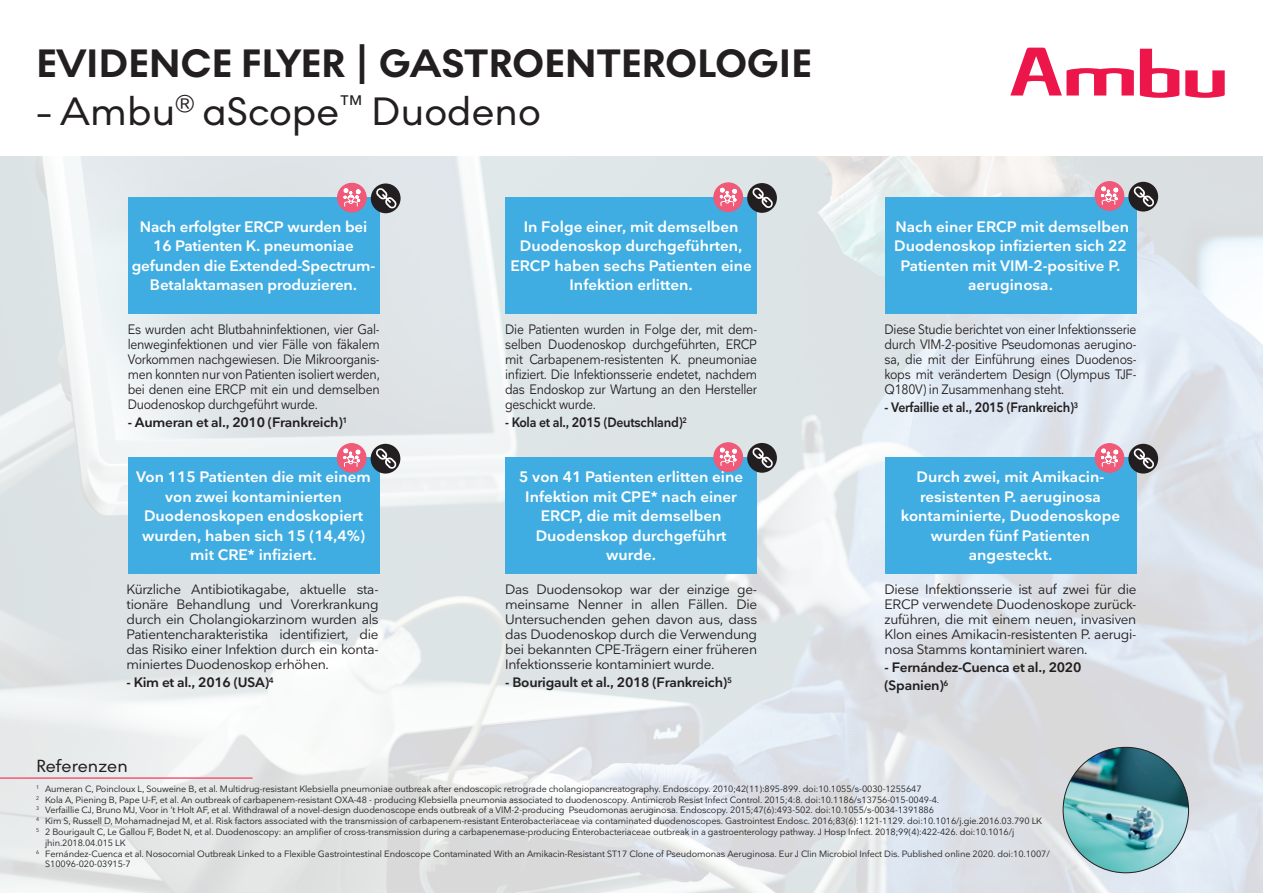
<style>
.page{position:relative;width:1263px;height:893px;background:#fff}
.page>*{position:absolute;margin:0;border:0;box-sizing:border-box;transform-origin:0 0}
.t1{font:700 40.5px "Noir No 1";color:#231f20}
.t2{font:40.5px "Noir No 1";color:#231f20}
.t3{font:18px "Noir No 1";color:#231f20}
.t4{font:600 15px/19.5px "Nationale";color:#fff;text-align:center}
.t5{font:13.5px/15px "Nationale";letter-spacing:-.02em;color:#231f20;text-align:justify;scale:.9 1}
.t6{font:13.5px/15px "Nationale";letter-spacing:-.02em;color:#231f20;text-align:justify}
.t7{font:600 13.5px/18px "Nationale";letter-spacing:-.02em;color:#231f20}
.t8{font:600 13.5px "Nationale";letter-spacing:-.02em;color:#231f20;scale:.9 1}
.t9{font:9px "Nationale";letter-spacing:-.01em;color:#231f20}
</style>
<div class="page">
<img style="left:0;top:156px;width:1263px;height:737px">
<svg style="left:1185px;top:70px;width:40px;height:28px"></svg>
<svg style="left:1140px;top:49px;width:39px;height:49px"></svg>
<svg style="left:1010px;top:48px;width:124px;height:48px"></svg>
<hr style="left:0;top:777px;width:253px;height:2px;background:#f05978">
<img style="left:1063px;top:747px;width:125px;height:126px;border-radius:63px">
<div style="left:128px;top:197px;width:251px;height:117px;background:#40ade2"></div>
<div style="left:371px;top:183px;width:30px;height:30px;background:#231f20;border-radius:50%"></div>
<svg style="left:376px;top:188px;width:21px;height:21px"></svg>
<div style="left:338px;top:183px;width:28px;height:29px;background:#f05978;border-radius:50%"></div>
<div style="left:337px;top:183px;width:30px;height:30px;border:1px solid #f05978;border-radius:50%"></div>
<svg style="left:344px;top:189px;width:16px;height:17px"></svg>
<div style="left:505px;top:197px;width:252px;height:117px;background:#40ade2"></div>
<div style="left:747px;top:183px;width:30px;height:30px;background:#231f20;border-radius:50%"></div>
<svg style="left:752px;top:187px;width:21px;height:21px"></svg>
<div style="left:714px;top:183px;width:28px;height:29px;background:#f05978;border-radius:50%"></div>
<div style="left:713px;top:182px;width:30px;height:30px;border:1px solid #f05978;border-radius:50%"></div>
<svg style="left:720px;top:188px;width:17px;height:18px"></svg>
<div style="left:884px;top:197px;width:252px;height:117px;background:#40ade2"></div>
<svg style="left:1128px;top:182px;width:30px;height:30px"></svg>
<svg style="left:1133px;top:186px;width:21px;height:21px"></svg>
<div style="left:1095px;top:182px;width:29px;height:28px;background:#f05978;border-radius:50%"></div>
<div style="left:1094px;top:181px;width:30px;height:30px;border:1px solid #f05978;border-radius:50%"></div>
<svg style="left:1101px;top:187px;width:17px;height:17px"></svg>
<div style="left:128px;top:457px;width:251px;height:117px;background:#40ade2"></div>
<div style="left:371px;top:444px;width:29px;height:30px;background:#231f20;border-radius:50%"></div>
<svg style="left:376px;top:448px;width:21px;height:21px"></svg>
<div style="left:337px;top:444px;width:29px;height:28px;background:#f05978;border-radius:50%"></div>
<div style="left:337px;top:443px;width:30px;height:30px;border:1px solid #f05978;border-radius:50%"></div>
<svg style="left:344px;top:449px;width:16px;height:17px"></svg>
<div style="left:505px;top:457px;width:252px;height:117px;background:#40ade2"></div>
<div style="left:747px;top:443px;width:30px;height:30px;background:#231f20;border-radius:50%"></div>
<svg style="left:752px;top:447px;width:21px;height:21px"></svg>
<div style="left:714px;top:443px;width:28px;height:28px;background:#f05978;border-radius:50%"></div>
<div style="left:713px;top:442px;width:30px;height:30px;border:1px solid #f05978;border-radius:50%"></div>
<svg style="left:720px;top:448px;width:17px;height:18px"></svg>
<div style="left:884px;top:457px;width:252px;height:117px;background:#40ade2"></div>
<svg style="left:1128px;top:444px;width:30px;height:30px"></svg>
<svg style="left:1133px;top:448px;width:21px;height:21px"></svg>
<div style="left:1095px;top:444px;width:29px;height:28px;background:#f05978;border-radius:50%"></div>
<div style="left:1094px;top:443px;width:30px;height:30px;border:1px solid #f05978;border-radius:50%"></div>
<svg style="left:1101px;top:449px;width:17px;height:17px"></svg>
<h1 class="t1" style="left:36px;top:33px;width:777px">EVIDENCE FLYER | GASTROENTEROLOGIE</h1>
<h1 class="t2" style="left:36px;top:81px;width:506px">- Ambu<sup>®</sup> aScope<sup>™</sup> Duodeno</h1>
<h3 class="t4" style="left:132px;top:216px;width:245px">Nach erfolgter ERCP wurden bei<br>16 Patienten K. pneumoniae gefunden die Extended-Spectrum-<br>Betalaktamasen produzieren.</h3>
<p class="t5" style="left:128px;top:322px;width:281px">Es wurden acht Blutbahninfektionen, vier Gal&shy;lenweginfektionen und vier Fälle von fäkalem Vorkommen nachgewiesen. Die Mikroorganis&shy;men konnten nur von Patienten isoliert werden, bei denen eine ERCP mit ein und demselben Duodenoskop durchgeführt wurde.</p>
<h3 class="t7" style="left:128px;top:413px;width:221px">- Aumeran et al., 2010 (Frankreich)<sup>1</sup></h3>
<h3 class="t4" style="left:136px;top:467px;width:236px">Von 115 Patienten die mit einem von zwei kontaminierten<br>Duodenoskopen endoskopiert wurden, haben sich 15 (14,4%) mit CRE* infiziert.</h3>
<p class="t6" style="left:127px;top:582px;width:253px">Kürzliche Antibiotikagabe, aktuelle sta&shy;tionäre Behandlung und Vorerkrankung durch ein Cholangiokarzinom wurden als Patientencharakteristika identifiziert, die das Risiko einer Infektion durch ein konta&shy;miniertes Duodenoskop erhöhen.</p>
<h3 class="t7" style="left:127px;top:673px;width:149px">- Kim et al., 2016 (USA)<sup>4</sup></h3>
<h2 class="t3" style="left:36px;top:753px;width:93px">Referenzen</h2>
<h3 class="t4" style="left:510px;top:216px;width:243px">In Folge einer, mit demselben<br>Duodenoskop durchgeführten,<br>ERCP haben sechs Patienten eine<br>Infektion erlitten.</h3>
<p class="t5" style="left:505px;top:322px;width:281px">Die Patienten wurden in Folge der, mit dem&shy;selben Duodenoskop durchgeführten, ERCP mit Carbapenem-resistenten K. pneumoniae infiziert. Die Infektionsserie endetet, nachdem das Endoskop zur Wartung an den Hersteller geschickt wurde.</p>
<h3 class="t8" style="left:505px;top:414px;width:203px">- Kola et al., 2015 (Deutschland)<sup>2</sup></h3>
<h3 class="t4" style="left:519px;top:467px;width:225px">5 von 41 Patienten erlitten eine<br>Infektion mit CPE* nach einer<br>ERCP, die mit demselben<br>Duodenskop durchgeführt wurde.</h3>
<h3 class="t6" style="left:505px;top:582px;width:253px">Das Duodensokop war der einzige ge&shy;meinsame Nenner in allen Fällen. Die Untersuchenden gehen davon aus, dass das Duodenoskop durch die Verwendung bei bekannten CPE-Trägern einer früheren Infektionsserie kontaminiert wurde.</h3>
<h3 class="t7" style="left:505px;top:673px;width:228px">- Bourigault et al., 2018 (Frankreich)<sup>5</sup></h3>
<h3 class="t4" style="left:894px;top:216px;width:236px">Nach einer ERCP mit demselben<br>Duodenoskop infizierten sich 22<br>Patienten mit VIM-2-positive P. aeruginosa.</h3>
<h3 class="t5" style="left:884px;top:322px;width:281px">Diese Studie berichtet von einer Infektionsserie durch VIM-2-positive Pseudomonas aerugino&shy;sa, die mit der Einführung eines Duodenos&shy;kops mit verändertem Design (Olympus TJF-Q180V) in Zusammenhang steht.</h3>
<h3 class="t8" style="left:884px;top:399px;width:217px">- Verfaillie et al., 2015 (Frankreich)<sup>3</sup></h3>
<h3 class="t4" style="left:901px;top:467px;width:221px">Durch zwei, mit Amikacin&shy;resistenten P. aeruginosa kontaminierte, Duodenoskope wurden fünf Patienten angesteckt.</h3>
<h3 class="t6" style="left:884px;top:582px;width:253px">Diese Infektionsserie ist auf zwei für die ERCP verwendete Duodenoskope zurück&shy;zuführen, die mit einem neuen, invasiven Klon eines Amikacin-resistenten P. aerugi&shy;nosa Stamms kontaminiert waren.</h3>
<h3 class="t7" style="left:884px;top:658px;width:198px">- Fernández-Cuenca et al., 2020 (Spanien)<sup>6</sup></h3>
<p class="t9" style="left:36px;top:783px;width:887px"><sup>1</sup> Aumeran C, Poincloux L, Souweine B, et al. Multidrug-resistant Klebsiella pneumoniae outbreak after endoscopic retrograde cholangiopancreatography. Endoscopy. 2010;42(11):895-899. doi:10.1055/s-0030-1255647</p>
<p class="t9" style="left:36px;top:794px;width:904px"><sup>2</sup> Kola A, Piening B, Pape U-F, et al. An outbreak of carbapenem-resistant OXA-48 - producing Klebsiella pneumonia associated to duodenoscopy. Antimicrob Resist Infect Control. 2015;4:8. doi:10.1186/s13756-015-0049-4.</p>
<p class="t9" style="left:36px;top:804px;width:899px"><sup>3</sup> Verfaillie CJ, Bruno MJ, Voor in ’t Holt AF, et al. Withdrawal of a novel-design duodenoscope ends outbreak of a VIM-2-producing Pseudomonas aeruginosa. Endoscopy. 2015;47(6):493-502. doi:10.1055/s-0034-1391886</p>
<p class="t9" style="left:36px;top:815px;width:1007px"><sup>4</sup> Kim S, Russell D, Mohamadnejad M, et al. Risk factors associated with the transmission of carbapenem-resistant Enterobacteriaceae via contaminated duodenoscopes. Gastrointest Endosc. 2016;83(6):1121-1129. doi:10.1016/j.gie.2016.03.790 LK</p>
<p class="t9" style="left:36px;top:826px;width:980px"><sup>5</sup> 2 Bourigault C, Le Gallou F, Bodet N, et al. Duodenoscopy: an amplifier of cross-transmission during a carbapenemase-producing Enterobacteriaceae outbreak in a gastroenterology pathway. J Hosp Infect. 2018;99(4):422-426. doi:10.1016/j</p>
<p class="t9" style="left:45px;top:837px;width:82px">jhin.2018.04.015 LK</p>
<p class="t9" style="left:36px;top:848px;width:1015px"><sup>6</sup> Fernández-Cuenca et al. Nosocomial Outbreak Linked to a Flexible Gastrointestinal Endoscope Contaminated With an Amikacin-Resistant ST17 Clone of Pseudomonas Aeruginosa. Eur J Clin Microbiol Infect Dis. Published online 2020. doi:10.1007/</p>
<p class="t9" style="left:45px;top:858px;width:87px">S10096-020-03915-7</p>
</div>
